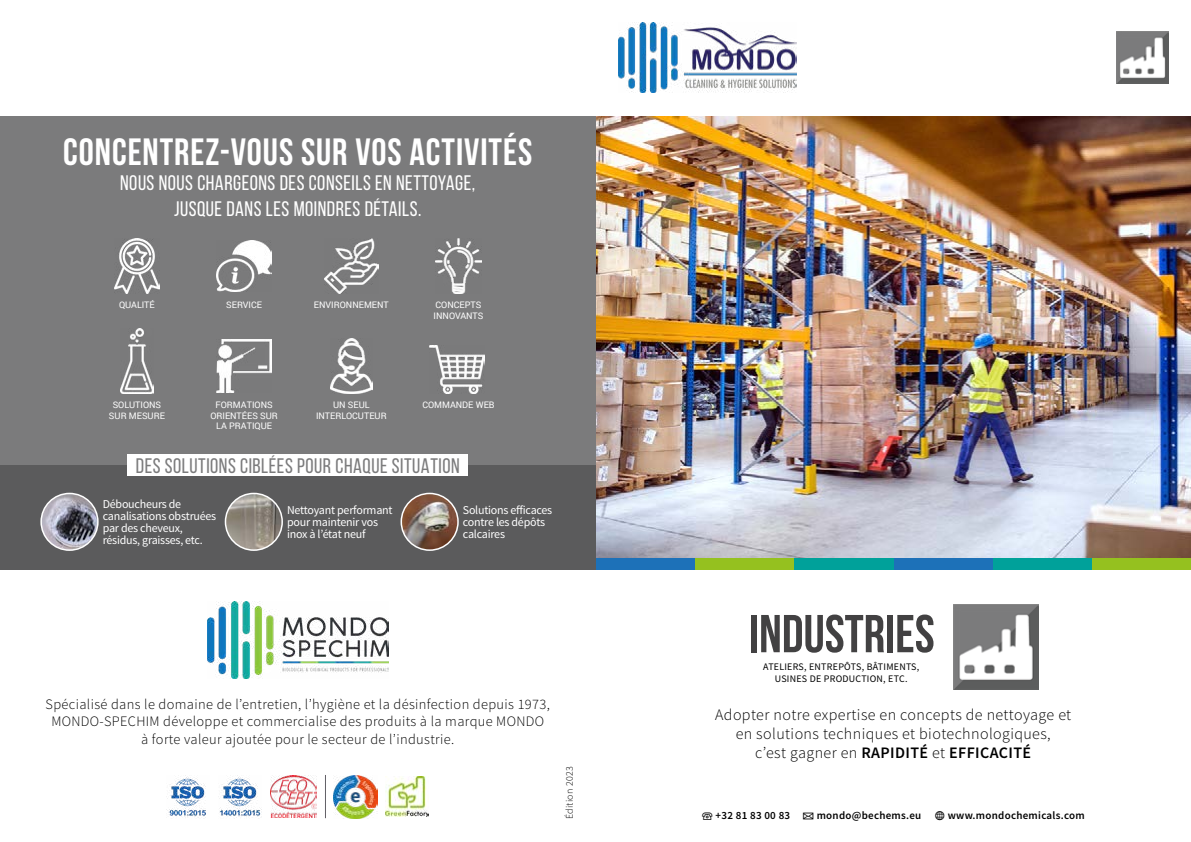
<style>
.page{position:relative;width:1191px;height:842px;background:#fff}
.page>*{position:absolute;margin:0;border:0;box-sizing:border-box;transform-origin:0 0}
.t1{font:700 53.3px "Bebas Neue";color:#424142}
.t2{font:700 38px "Bebas Neue";letter-spacing:.025em;color:#fff}
.t3{font:21px/25.2px "Bebas Neue";letter-spacing:.025em;color:#fff;text-align:center}
.t4{font:21px "Bebas Neue";letter-spacing:.025em;color:#7b7b7c}
.t5{font:300 16px/19.2px "Source Sans Pro";letter-spacing:.025em;color:#000;text-align:center}
.t6{font:300 14.4px/17.3px "Source Sans Pro";letter-spacing:.025em;color:#000;text-align:center}
.t7{font:12px/12px "Source Sans Pro";letter-spacing:-.02em;color:#fff}
.t8{font:600 11px "Source Sans Pro";letter-spacing:.025em;color:#000}
.t9{font:10px/12px "Source Sans Pro";letter-spacing:.025em;color:#000;text-align:center}
.t10{font:300 10px "Source Sans Pro";letter-spacing:.025em;color:#000}
.t11{font:9px/10.8px "Roboto";color:#fff;text-align:center}
.s1{font-weight:600}
</style>
<div class="page">
<img style="left:618px;top:23px;width:179px;height:69px">
<img style="left:595px;top:116px;width:596px;height:442px">
<img style="left:1116px;top:32px;width:52px;height:51px">
<div style="left:1091px;top:558px;width:100px;height:12px;background:#95c11f"></div>
<div style="left:992px;top:558px;width:99px;height:12px;background:#00a19a"></div>
<div style="left:893px;top:558px;width:99px;height:12px;background:#1d71b8"></div>
<div style="left:794px;top:558px;width:99px;height:12px;background:#00a19a"></div>
<div style="left:694px;top:558px;width:100px;height:12px;background:#95c11f"></div>
<div style="left:595px;top:558px;width:99px;height:12px;background:#1d71b8"></div>
<img style="left:954px;top:605px;width:85px;height:85px">
<div style="left:0;top:116px;width:595px;height:454px;background:#7b7b7c"></div>
<div style="left:0;top:465px;width:595px;height:105px;background:#5b5b5c"></div>
<img style="left:207px;top:602px;width:181px;height:77px">
<img style="left:114px;top:238px;width:46px;height:55px">
<img style="left:217px;top:240px;width:55px;height:51px">
<img style="left:324px;top:238px;width:54px;height:55px">
<img style="left:436px;top:238px;width:45px;height:55px">
<img style="left:120px;top:329px;width:34px;height:64px">
<img style="left:217px;top:339px;width:55px;height:53px">
<img style="left:330px;top:338px;width:42px;height:55px">
<img style="left:430px;top:345px;width:55px;height:48px">
<img style="left:41px;top:493px;width:57px;height:57px;border-radius:28px">
<div style="left:40px;top:493px;width:59px;height:58px;border:2px solid #fff;border-radius:50%"></div>
<img style="left:225px;top:493px;width:57px;height:57px;border-radius:28px">
<div style="left:225px;top:493px;width:58px;height:58px;border:2px solid #fff;border-radius:50%"></div>
<img style="left:403px;top:494px;width:55px;height:56px">
<div style="left:400px;top:493px;width:59px;height:58px;border:2px solid #fff;border-radius:50%"></div>
<div style="left:128px;top:454px;width:340px;height:22px;background:#fff"></div>
<img style="left:167px;top:775px;width:39px;height:43px">
<img style="left:219px;top:775px;width:42px;height:43px">
<img style="left:270px;top:776px;width:47px;height:41px">
<hr style="left:325px;top:775px;width:1px;height:43px;background:#626066">
<img style="left:334px;top:775px;width:43px;height:43px">
<img style="left:386px;top:777px;width:43px;height:40px">
<h2 class="t2" style="left:63px;top:131px;width:470px">CONCENTREZ-VOUS SUR VOS ACTIVITÉS</h2>
<h3 class="t3" style="left:120px;top:170px;width:356px">NOUS NOUS CHARGEONS DES CONSEILS EN NETTOYAGE,<br>JUSQUE DANS LES MOINDRES DÉTAILS.</h3>
<p class="t11" style="left:119px;top:299px;width:37px">QUALITÉ</p>
<p class="t11" style="left:226px;top:299px;width:37px">SERVICE</p>
<p class="t11" style="left:314px;top:299px;width:76px">ENVIRONNEMENT</p>
<p class="t11" style="left:434px;top:299px;width:51px;text-align:left">CONCEPTS<br>INNOVANTS</p>
<p class="t11" style="left:109px;top:399px;width:58px">SOLUTIONS<br>SUR MESURE</p>
<p class="t11" style="left:210px;top:399px;width:69px">FORMATIONS<br>ORIENTÉES SUR<br>LA PRATIQUE</p>
<p class="t11" style="left:316px;top:399px;width:72px">UN SEUL<br>INTERLOCUTEUR</p>
<p class="t11" style="left:422px;top:399px;width:74px">COMMANDE WEB</p>
<h3 class="t4" style="left:136px;top:454px;width:325px">DES SOLUTIONS CIBLÉES POUR CHAQUE SITUATION</h3>
<p class="t7" style="left:103px;top:498px;width:115px">Déboucheurs de canalisations obstruées par des cheveux, résidus, graisses, etc.</p>
<p class="t7" style="left:287px;top:504px;width:107px">Nettoyant performant pour maintenir vos inox à l’état neuf</p>
<p class="t7" style="left:463px;top:504px;width:91px">Solutions efficaces contre les dépôts calcaires</p>
<p class="t6" style="left:46px;top:696px;width:506px">Spécialisé dans le domaine de l’entretien, l’hygiène et la désinfection depuis 1973,<br>MONDO-SPECHIM développe et commercialise des produits à la marque MONDO<br>à forte valeur ajoutée pour le secteur de l’industrie.</p>
<p class="t10" style="left:563px;top:819px;width:54px;rotate:-90deg">Édition 2023</p>
<h1 class="t1" style="left:749px;top:605px;width:187px">INDUSTRIES</h1>
<p class="t9" style="left:763px;top:661px;width:158px">ATELIERS, ENTREPÔTS, BÂTIMENTS,<br>USINES DE PRODUCTION, ETC.</p>
<p class="t5" style="left:715px;top:705px;width:357px">Adopter notre expertise en concepts de nettoyage et en solutions techniques et biotechnologiques,<br>c’est gagner en <span class="s1">RAPIDITÉ</span> et <span class="s1">EFFICACITÉ</span></p>
<p class="t8" style="left:715px;top:808px;width:76px">+32 81 83 00 83</p>
<p class="t8" style="left:816px;top:808px;width:106px">mondo@bechems.eu</p>
<p class="t8" style="left:947px;top:808px;width:138px">www.mondochemicals.com</p>
</div>
